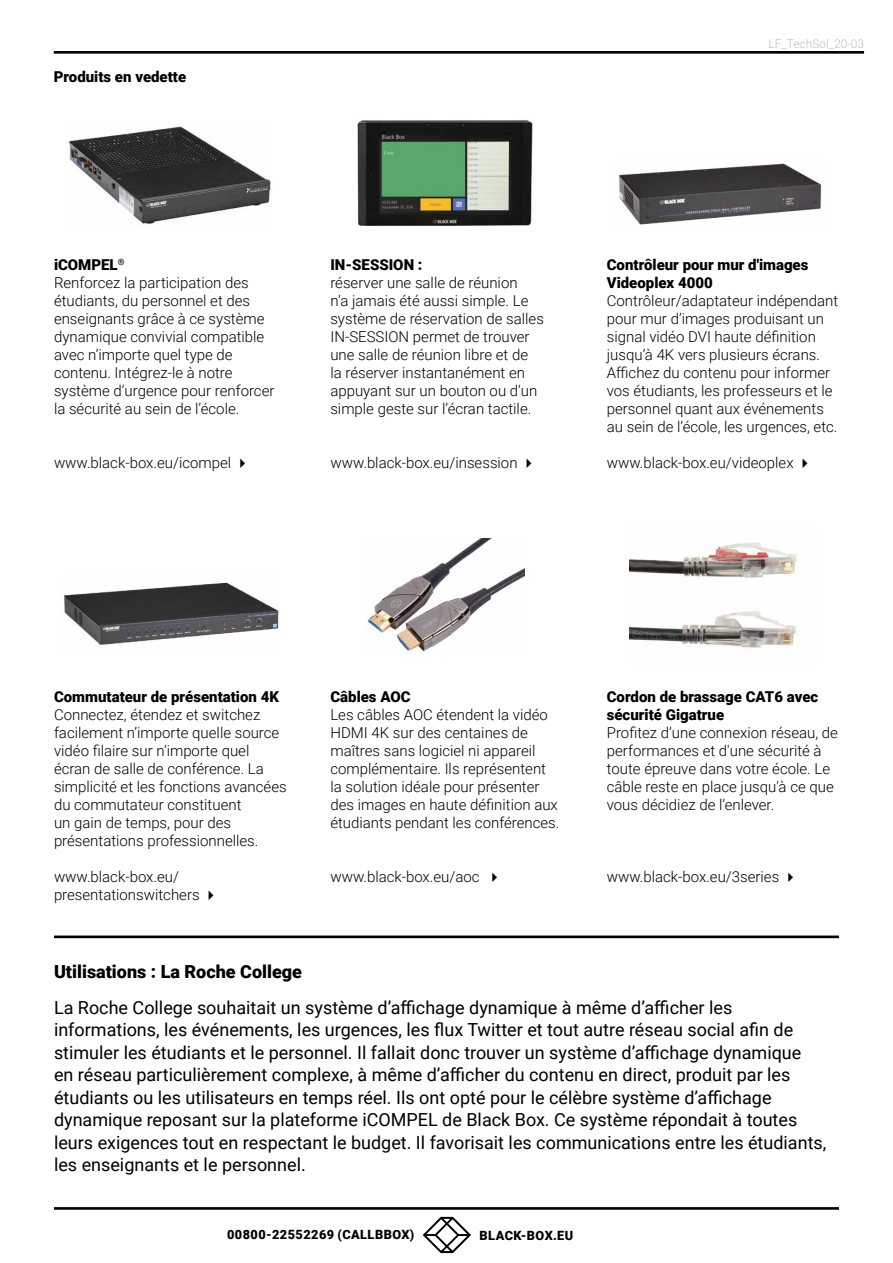
<style>
.page{position:relative;width:893px;height:1263px;background:#fff}
.page>*{position:absolute;margin:0;border:0;box-sizing:border-box;transform-origin:0 0}
.t1{font:18px/22.5px "Roboto";color:#000}
.t2{font:900 18px "Roboto";color:#000}
.t3{font:300 15px/18px "Roboto";color:#000}
.t4{font:900 15px/18px "Roboto";color:#000}
.t5{font:900 12.75px "Roboto";letter-spacing:.035em;color:#000}
.t6{font:300 12px "Roboto";color:#bcbec0}
.s1{font-weight:900}
</style>
<div class="page">
<svg style="left:423px;top:1217px;width:48px;height:36px"></svg>
<hr style="left:54px;top:1207px;width:785px;height:3px;background:#000">
<hr style="left:54px;top:51px;width:810px;height:3px;background:#000">
<hr style="left:54px;top:935px;width:785px;height:3px;background:#000">
<img style="left:619px;top:163px;width:202px;height:62px">
<img style="left:357px;top:119px;width:176px;height:107px">
<img style="left:69px;top:126px;width:202px;height:98px">
<img style="left:64px;top:582px;width:215px;height:64px">
<img style="left:629px;top:542px;width:168px;height:106px">
<img style="left:367px;top:538px;width:157px;height:115px">
<p class="t4" style="left:54px;top:67px;width:134px">Produits en vedette</p>
<p class="t6" style="left:768px;top:35px;width:97px">LF_TechSol_20-03</p>
<p class="t3" style="left:54px;top:255px;width:222px"><span class="s1">iCOMPEL</span><sup>®<br></sup>Renforcez la participation des étudiants, du personnel et des enseignants grâce à ce système dynamique convivial compatible avec n’importe quel type de contenu. Intégrez-le à notre système d’urgence pour renforcer la sécurité au sein de l’école.</p>
<p class="t3" style="left:54px;top:453px;width:197px">www.black-box.eu/icompel ✔</p>
<p class="t4" style="left:330px;top:255px;width:94px">IN-SESSION :</p>
<p class="t3" style="left:330px;top:273px;width:215px">réserver une salle de réunion<br>n’a jamais été aussi simple. Le système de réservation de salles<br>IN-SESSION permet de trouver une salle de réunion libre et de<br>la réserver instantanément en appuyant sur un bouton ou d’un simple geste sur l’écran tactile.</p>
<p class="t3" style="left:330px;top:453px;width:207px">www.black-box.eu/insession ✔</p>
<p class="t4" style="left:607px;top:255px;width:203px">Contrôleur pour mur d'images<br>Videoplex 4000</p>
<p class="t3" style="left:607px;top:291px;width:233px">Contrôleur/adaptateur indépendant pour mur d’images produisant un signal vidéo DVI haute définition jusqu’à 4K vers plusieurs écrans.<br>Affichez du contenu pour informer vos étudiants, les professeurs et le personnel quant aux événements au sein de l’école, les urgences, etc.</p>
<p class="t3" style="left:607px;top:453px;width:207px">www.black-box.eu/videoplex ✔</p>
<p class="t4" style="left:54px;top:687px;width:226px">Commutateur de présentation 4K</p>
<p class="t3" style="left:54px;top:705px;width:234px">Connectez, étendez et switchez facilement n’importe quelle source vidéo filaire sur n’importe quel écran de salle de conférence. La simplicité et les fonctions avancées du commutateur constituent<br>un gain de temps, pour des présentations professionnelles.</p>
<p class="t3" style="left:54px;top:867px;width:166px">www.black-box.eu/ presentationswitchers ✔</p>
<p class="t2" style="left:54px;top:959px;width:249px">Utilisations : La Roche College</p>
<p class="t4" style="left:330px;top:687px;width:82px">Câbles AOC</p>
<p class="t3" style="left:330px;top:705px;width:231px">Les câbles AOC étendent la vidéo HDMI 4K sur des centaines de maîtres sans logiciel ni appareil complémentaire. Ils représentent la solution idéale pour présenter des images en haute définition aux étudiants pendant les conférences.</p>
<p class="t3" style="left:330px;top:867px;width:173px">www.black-box.eu/aoc ✔</p>
<p class="t4" style="left:607px;top:687px;width:213px">Cordon de brassage CAT6 avec sécurité Gigatrue</p>
<p class="t3" style="left:607px;top:723px;width:233px">Profitez d’une connexion réseau, de performances et d'une sécurité à toute épreuve dans votre école. Le câble reste en place jusqu'à ce que vous décidiez de l’enlever.</p>
<p class="t3" style="left:607px;top:867px;width:193px">www.black-box.eu/3series ✔</p>
<p class="t1" style="left:54px;top:995px;width:774px">La Roche College souhaitait un système d’affichage dynamique à même d’afficher les informations, les événements, les urgences, les flux Twitter et tout autre réseau social afin de stimuler les étudiants et le personnel. Il fallait donc trouver un système d’affichage dynamique<br>en réseau particulièrement complexe, à même d’afficher du contenu en direct, produit par les étudiants ou les utilisateurs en temps réel. Ils ont opté pour le célèbre système d’affichage dynamique reposant sur la plateforme iCOMPEL de Black Box. Ce système répondait à toutes leurs exigences tout en respectant le budget. Il favorisait les communications entre les étudiants, les enseignants et le personnel.</p>
<p class="t5" style="left:227px;top:1226px;width:189px">00800-22552269 (CALLBBOX)</p>
<p class="t5" style="left:480px;top:1226px;width:95px">BLACK-BOX.EU</p>
</div>
